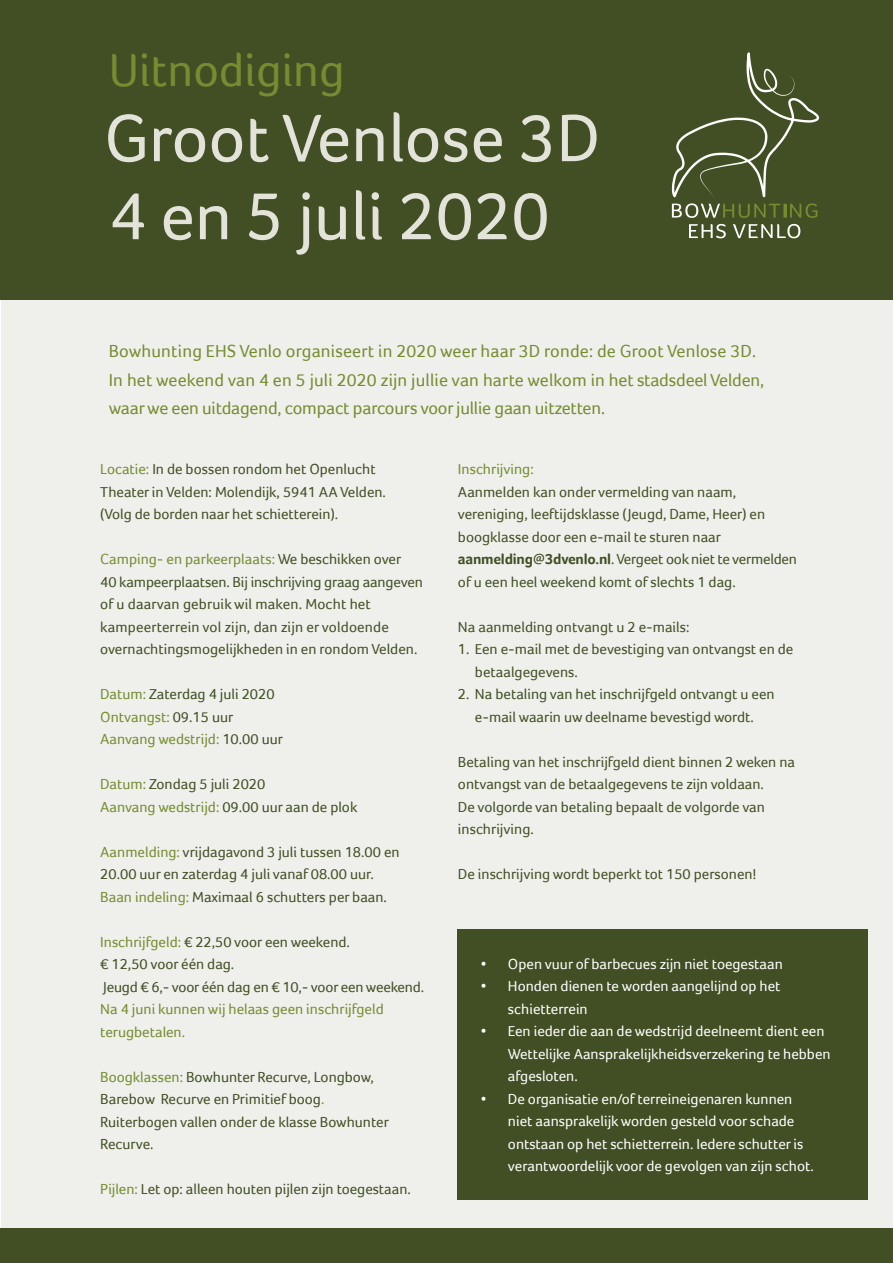
<style>
.page{position:relative;width:893px;height:1263px;background:#fff}
.page>*{position:absolute;margin:0;border:0;box-sizing:border-box;transform-origin:0 0}
.t1{font:69px/78px "Foco";color:#e3e3da}
.t2{font:47.7px "Foco";color:#768c31}
.t3{font:18px/28.5px "Foco";color:#768c31}
.t4{font:15px/22.5px "Foco";color:#424f24}
.t5{font:15px/22.5px "Foco";color:#fff}
.t6{font:15px/22.5px "Foco";color:#768c31}
.s1{color:#768c31}
.s2{color:#424f24}
.s3{font-weight:700}
.s4{font-family:"The Serif Caps"}
</style>
<div class="page">
<div style="left:1px;top:1px;width:892px;height:1262px;background:#eff0ec"></div>
<div style="left:0;top:0;width:893px;height:300px;background:#424f24"></div>
<div style="left:457px;top:930px;width:410px;height:270px;background:#424f24"></div>
<div style="left:0;top:1228px;width:893px;height:35px;background:#424f24"></div>
<svg style="left:689px;top:224px;width:37px;height:14px"></svg>
<svg style="left:733px;top:224px;width:67px;height:14px"></svg>
<svg style="left:672px;top:52px;width:147px;height:166px"></svg>
<h2 class="t2" style="left:109px;top:43px;width:237px">Uitnodiging</h2>
<h1 class="t1" style="left:104px;top:98px;width:498px">Groot Venlose 3D<br>4 en 5 juli 2020</h1>
<p class="t3" style="left:109px;top:337px;width:657px">Bowhunting EHS Venlo organiseert in 2020 weer haar 3D ronde: de Groot Venlose 3D.<br>In het weekend van 4 en 5 juli 2020 zijn jullie van harte welkom in het stadsdeel Velden, waar we een uitdagend, compact parcours voor jullie gaan uitzetten.</p>
<p class="t4" style="left:100px;top:458px;width:287px"><span class="s1">Locatie:</span> In de bossen rondom het Openlucht<br>Theater in Velden: Molendijk, 5941 AA Velden. (Volg de borden naar het schietterein).</p>
<p class="t4" style="left:100px;top:548px;width:324px"><span class="s1">Camping- en parkeerplaats:</span> We beschikken over<br>40 kampeerplaatsen. Bij inschrijving graag aangeven of u daarvan gebruik wil maken. Mocht het kampeerterrein vol zijn, dan zijn er voldoende overnachtingsmogelijkheden in en rondom Velden.</p>
<p class="t6" style="left:100px;top:683px;width:184px">Datum: <span class="s2">Zaterdag 4 juli 2020<br></span>Ontvangst: <span class="s2">09.15 uur<br></span>Aanvang wedstrijd: <span class="s2">10.00 uur</span></p>
<p class="t4" style="left:100px;top:773px;width:259px"><span class="s1">Datum:</span> Zondag 5 juli 2020<br><span class="s1">Aanvang wedstrijd:</span> 09.00 uur aan de plok</p>
<p class="t4" style="left:100px;top:840px;width:301px"><span class="s1">Aanmelding:</span> vrijdagavond 3 juli tussen 18.00 en<br>20.00 uur en zaterdag 4 juli vanaf 08.00 uur.<br><span class="s1">Baan indeling:</span> Maximaal 6 schutters per baan.</p>
<p class="t4" style="left:100px;top:930px;width:325px"><span class="s1">Inschrijfgeld:</span> € 22,50 voor een weekend.<br>€ 12,50 voor één dag.<br>Jeugd € 6,- voor één dag en € 10,- voor een weekend.</p>
<p class="t6" style="left:100px;top:998px;width:285px">Na 4 juni kunnen wij helaas geen inschrijfgeld terugbetalen.</p>
<p class="t4" style="left:100px;top:1065px;width:290px"><span class="s1">Boogklassen:</span> Bowhunter Recurve, Longbow, Barebow Recurve en Primitief boog<span class="s1">.<br></span>Ruiterbogen vallen onder de klasse Bowhunter Recurve.</p>
<p class="t4" style="left:100px;top:1178px;width:312px"><span class="s1">Pijlen:</span> Let op: alleen houten pijlen zijn toegestaan.</p>
<p class="t6" style="left:458px;top:458px;width:77px">Inschrijving:</p>
<p class="t4" style="left:458px;top:480px;width:340px">Aanmelden kan onder vermelding van naam, vereniging, leeftijdsklasse (Jeugd, Dame, Heer) en boogklasse door een e-mail te sturen naar <span class="s3">aanmelding</span><span class="s4">@</span><span class="s3">3dvenlo.nl</span>. Vergeet ook niet te vermelden of u een heel weekend komt of slechts 1 dag.</p>
<p class="t4" style="left:458px;top:615px;width:233px">Na aanmelding ontvangt u 2 e-mails:</p>
<p class="t4" style="left:475px;top:638px;width:320px;text-indent:-17px">1. Een e-mail met de bevestiging van ontvangst en de betaalgegevens.</p>
<p class="t4" style="left:458px;top:683px;width:318px;text-align:center">2. Na betaling van het inschrijfgeld ontvangt u een e-mail waarin uw deelname bevestigd wordt.</p>
<p class="t4" style="left:458px;top:750px;width:339px">Betaling van het inschrijfgeld dient binnen 2 weken na ontvangst van de betaalgegevens te zijn voldaan.<br>De volgorde van betaling bepaalt de volgorde van inschrijving.</p>
<p class="t4" style="left:458px;top:863px;width:300px">De inschrijving wordt beperkt tot 150 personen!</p>
<p class="t5" style="left:481px;top:952px;width:303px">• Open vuur of barbecues zijn niet toegestaan</p>
<p class="t5" style="left:508px;top:975px;width:274px;text-indent:-27px">• Honden dienen te worden aangelijnd op het schietterrein</p>
<p class="t5" style="left:508px;top:1020px;width:324px;text-indent:-27px">• Een ieder die aan de wedstrijd deelneemt dient een<br>Wettelijke Aansprakelijkheidsverzekering te hebben afgesloten.</p>
<p class="t5" style="left:508px;top:1087px;width:307px;text-indent:-27px">• De organisatie en/of terreineigenaren kunnen niet aansprakelijk worden gesteld voor schade ontstaan op het schietterrein. Iedere schutter is verantwoordelijk voor de gevolgen van zijn schot.</p>
</div>
